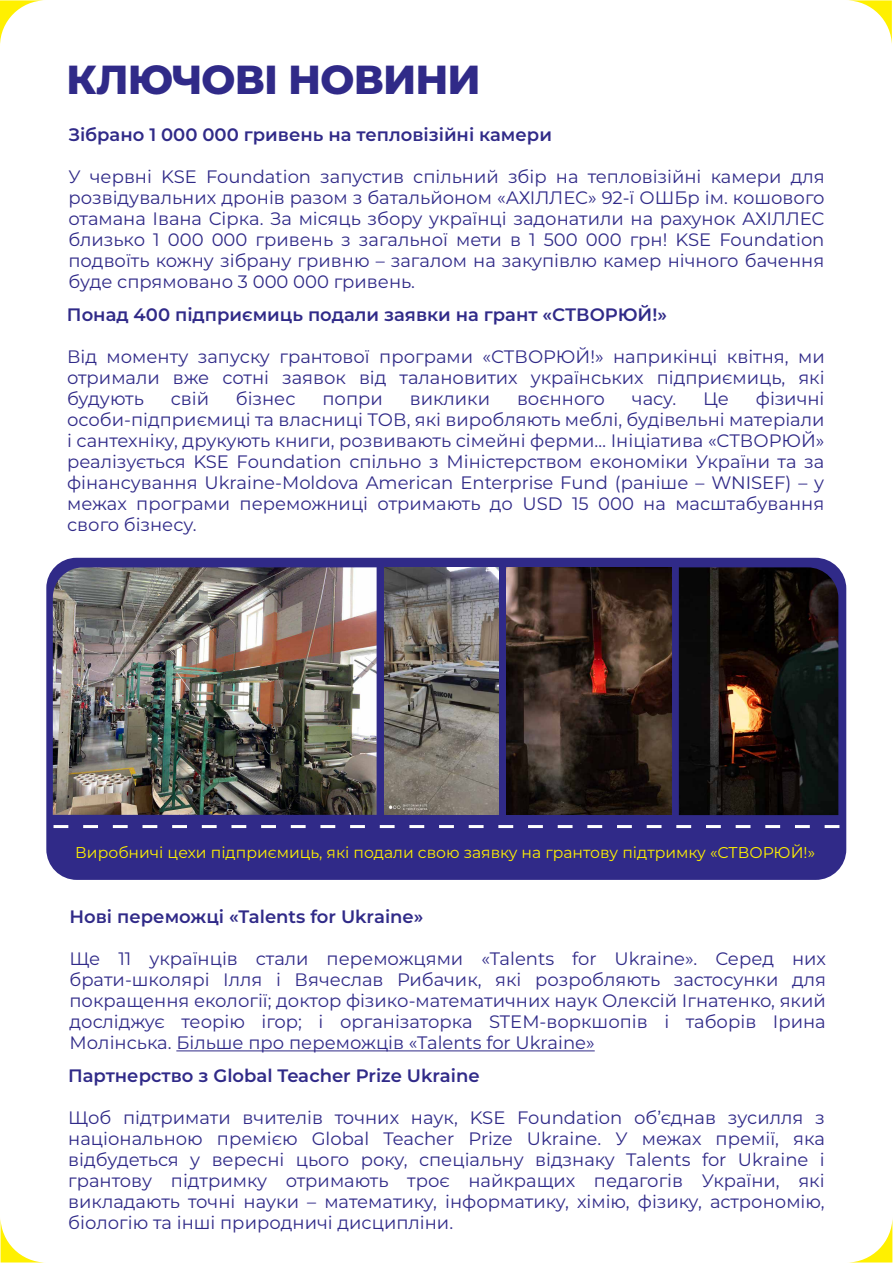
<style>
.page{position:relative;width:893px;height:1263px;background:#fff}
.page>*{position:absolute;margin:0;border:0;box-sizing:border-box;transform-origin:0 0}
.t1{font:800 40.5px "Montserrat";letter-spacing:-.02em;color:#302a88}
.t2{font:18px/21px "Montserrat";color:#302a88;text-align:justify}
.t3{font:600 18px "Montserrat";color:#302a88}
.t4{font:15.6px "Montserrat";color:#fff000}
</style>
<div class="page">
<hr style="left:176px;top:1050px;width:419px;height:1px;background:#302a88">
<svg style="left:848px;top:0;width:44px;height:44px"></svg>
<svg style="left:0;top:0;width:43px;height:44px"></svg>
<svg style="left:1px;top:1223px;width:38px;height:39px"></svg>
<svg style="left:854px;top:1223px;width:38px;height:39px"></svg>
<div style="left:46px;top:558px;width:800px;height:322px;background:#302a88;border-radius:31px"></div>
<img style="left:506px;top:567px;width:165px;height:248px">
<img style="left:384px;top:567px;width:114px;height:248px">
<svg style="left:54px;top:825px;width:793px;height:3px"></svg>
<img style="left:53px;top:567px;width:324px;height:248px">
<img style="left:679px;top:567px;width:159px;height:248px">
<h1 class="t1" style="left:67px;top:50px;width:416px">КЛЮЧОВІ НОВИНИ</h1>
<p class="t3" style="left:68px;top:122px;width:485px">Зібрано 1 000 000 гривень на тепловізійні камери</p>
<p class="t2" style="left:68px;top:165px;width:758px">У червні KSE Foundation запустив спільний збір на тепловізійні камери для розвідувальних дронів разом з батальйоном «АХІЛЛЕС» 92-ї ОШБр ім. кошового отамана Івана Сірка. За місяць збору українці задонатили на рахунок АХІЛЛЕС близько 1 000 000 гривень з загальної мети в 1 500 000 грн! KSE Foundation подвоїть кожну зібрану гривню – загалом на закупівлю камер нічного бачення буде спрямовано 3 000 000 гривень.</p>
<p class="t3" style="left:67px;top:302px;width:601px">Понад 400 підприємиць подали заявки на грант «СТВОРЮЙ!»</p>
<p class="t2" style="left:67px;top:346px;width:759px">Від моменту запуску грантової програми «СТВОРЮЙ!» наприкінці квітня, ми отримали вже сотні заявок від талановитих українських підприємиць, які будують</p>
<p class="t2" style="left:171px;top:388px;width:40px">свій</p>
<p class="t2" style="left:236px;top:388px;width:61px">бізнес</p>
<p class="t2" style="left:322px;top:388px;width:62px">попри</p>
<p class="t2" style="left:410px;top:388px;width:82px">виклики</p>
<p class="t2" style="left:517px;top:388px;width:90px">воєнного</p>
<p class="t2" style="left:632px;top:388px;width:46px">часу.</p>
<p class="t2" style="left:703px;top:388px;width:27px">Це</p>
<p class="t2" style="left:67px;top:388px;width:759px;text-indent:689px">фізичні особи-підприємиці та власниці ТОВ, які виробляють меблі, будівельні матеріали і сантехніку, друкують книги, розвивають сімейні ферми… Ініціатива «СТВОРЮЙ» реалізується KSE Foundation спільно з Міністерством економіки України та за фінансування Ukraine-Moldova American Enterprise Fund (раніше – WNISEF) – у межах програми переможниці отримають до USD 15 000 на масштабування свого бізнесу.</p>
<p class="t4" style="left:75px;top:842px;width:741px">Виробничі цехи підприємиць, які подали свою заявку на грантову підтримку «СТВОРЮЙ!»</p>
<p class="t3" style="left:69px;top:904px;width:356px">Нові переможці «Talents for Ukraine»</p>
<p class="t2" style="left:69px;top:948px;width:758px">Ще 11 українців стали переможцями «Talents for Ukraine». Серед них брати-школярі Ілля і Вячеслав Рибачик, які розробляють застосунки для покращення екології; доктор фізико-математичних наук Олексій Ігнатенко, який досліджує теорію ігор; і організаторка STEM-воркшопів і таборів Ірина Молінська. Більше про переможців «Talents for Ukraine»</p>
<p class="t3" style="left:68px;top:1063px;width:413px">Партнерство з Global Teacher Prize Ukraine</p>
<p class="t2" style="left:68px;top:1107px;width:758px">Щоб підтримати вчителів точних наук, KSE Foundation об’єднав зусилля з національною премією Global Teacher Prize Ukraine. У межах премії, яка відбудеться у вересні цього року, спеціальну відзнаку Talents for Ukraine і грантову підтримку отримають троє найкращих педагогів України, які викладають точні науки – математику, інформатику, хімію, фізику, астрономію, біологію та інші природничі дисципліни.</p>
</div>
